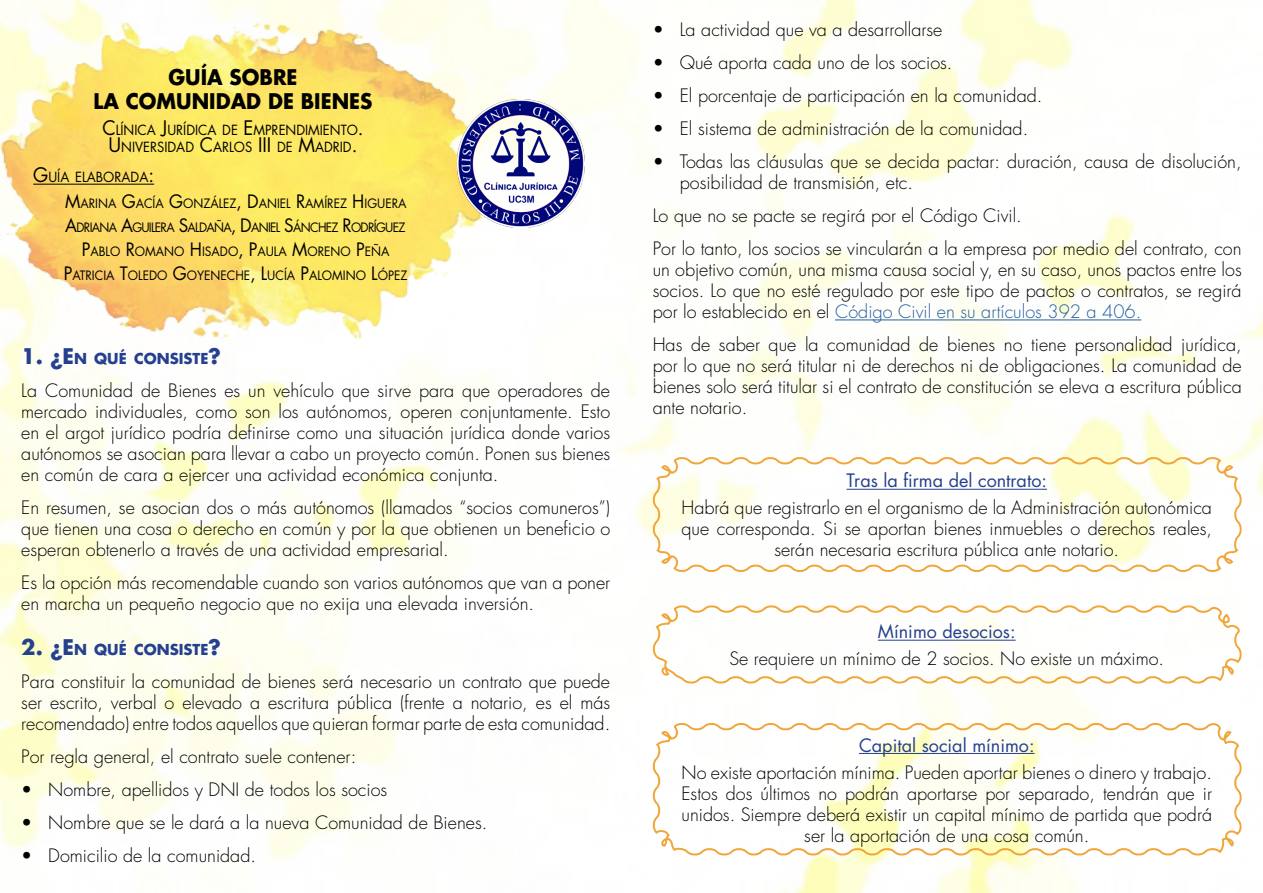
<style>
.page{position:relative;width:1263px;height:893px;background:#fff}
.page>*{position:absolute;margin:0;border:0;box-sizing:border-box;transform-origin:0 0}
.t1{font:700 21px/24px "Futura Std";color:#000;text-align:center;scale:.95 1}
.t2{font:300 18px/21px "Futura Std";color:#000;text-align:justify}
.t3{font:18px "Futura Std";color:#25408f}
.t4{font:700 14.7px "Futura Std";color:#25408f}
.t5{font:13.65px/17.4px "Futura Std";color:#000;text-align:center;scale:.95 1}
.t6{font:12.6px/24px "Futura Std";color:#000;text-align:center;scale:.95 1}
.s1{font-size:19.5px}
.s2{font-size:18px}
.s3{font-size:21px}
.s4{color:#215e9e}
</style>
<div class="page">
<img style="left:0;top:0;width:1263px;height:893px">
<img style="left:0;top:0;width:483px;height:342px">
<hr style="left:33px;top:184px;width:121px;height:1px;background:#000">
<img style="left:457px;top:100px;width:128px;height:127px">
<hr style="left:835px;top:319px;width:306px;height:1px;background:#215e9e">
<svg style="left:650px;top:454px;width:594px;height:121px"></svg>
<svg style="left:650px;top:603px;width:594px;height:83px"></svg>
<svg style="left:650px;top:720px;width:594px;height:138px"></svg>
<p class="t1" style="left:94px;top:65px;width:295px">GUÍA SOBRE<br>LA COMUNIDAD DE BIENES</p>
<p class="t5" style="left:102px;top:121px;width:276px"><span class="s1">C</span>LÍNICA <span class="s1">J</span>URÍDICA DE <span class="s1">E</span>MPRENDIMIENTO<span class="s1">.<br>U</span> NIVERSIDAD <span class="s1">C</span>ARLOS <span class="s1">III</span> DE <span class="s1">M</span>ADRID<span class="s1">.</span></p>
<p class="t5" style="left:33px;top:169px;width:129px"><span class="s1">G</span>UÍA ELABORADA<span class="s1">:</span></p>
<p class="t6" style="left:64px;top:191px;width:363px"><span class="s2">M</span>ARINA <span class="s2">G</span>ACÍA <span class="s2">G</span>ONZÁLEZ<span class="s2">, D</span>ANIEL <span class="s2">R</span>AMÍREZ <span class="s2">H</span>IGUERA <span class="s2">A</span>DRIANA <span class="s2">A</span>GUILERA <span class="s2">S</span>ALDAÑA<span class="s2">, D</span>ANIEL <span class="s2">S</span>ÁNCH EZ <span class="s2">R</span>ODRÍGUEZ <span class="s2">P</span>ABLO <span class="s2">R</span>OMANO <span class="s2">H</span>ISADO<span class="s2">, P</span>AULA <span class="s2">M</span>ORENO <span class="s2">P</span>EÑA <span class="s2">P</span>ATRICIA <span class="s2">T</span>OLEDO <span class="s2">G</span>OYENECH E<span class="s2">, L</span>UCÍA <span class="s2">P</span>ALOMINO <span class="s2">L</span>ÓPEZ</p>
<p class="t4" style="left:21px;top:349px;width:201px"><span class="s3">1. ¿E</span>N QUÉ CONSISTE<span class="s3">?</span></p>
<p class="t2" style="left:21px;top:380px;width:590px">La Comunidad de Bienes es un vehículo que sirve para que operadores de mercado individuales, como son los autónomos, operen conjuntamente. Esto en el argot jurídico podría definirse como una situación jurídica donde varios autónomos se asocian para llevar a cabo un proyecto común. Ponen sus bienes en común de cara a ejercer una actividad económica conjunta.</p>
<p class="t2" style="left:21px;top:497px;width:590px">En resumen, se asocian dos o más autónomos (llamados “socios comuneros”) que tienen una cosa o derecho en común y por la que obtienen un beneficio o esperan obtenerlo a través de una actividad empresarial.</p>
<p class="t2" style="left:21px;top:572px;width:590px">Es la opción más recomendable cuando son varios autónomos que van a poner en marcha un pequeño negocio que no exija una elevada inversión.</p>
<p class="t4" style="left:21px;top:640px;width:201px"><span class="s3">2. ¿E</span>N QUÉ CONSISTE<span class="s3">?</span></p>
<p class="t2" style="left:21px;top:671px;width:590px">Para constituir la comunidad de bienes será necesario un contrato que puede ser escrito, verbal o elevado a escritura pública (frente a notario, es el más recomendado) entre todos aquellos que quieran formar parte de esta comunidad.</p>
<p class="t2" style="left:21px;top:746px;width:336px">Por regla general, el contrato suele contener:</p>
<p class="t2" style="left:21px;top:779px;width:368px">• Nombre, apellidos y DNI de todos los socios</p>
<p class="t2" style="left:21px;top:812px;width:468px">• Nombre que se le dará a la nueva Comunidad de Bienes.</p>
<p class="t2" style="left:21px;top:845px;width:236px">• Domicilio de la comunidad.</p>
<p class="t2" style="left:653px;top:20px;width:291px">• La actividad que va a desarrollarse</p>
<p class="t2" style="left:653px;top:53px;width:301px">• Qué aporta cada uno de los socios.</p>
<p class="t2" style="left:653px;top:86px;width:391px">• El porcentaje de participación en la comunidad.</p>
<p class="t2" style="left:653px;top:119px;width:377px">• El sistema de administración de la comunidad.</p>
<p class="t2" style="left:680px;top:152px;width:563px;text-indent:-27px">• Todas las cláusulas que se decida pactar: duración, causa de disolución, posibilidad de transmisión, etc.</p>
<p class="t2" style="left:653px;top:200px;width:590px;line-height:33px">Lo que no se pacte se regirá por el Código Civil.<br>Por lo tanto, los socios se vincularán a la empresa por medio del contrato, con</p>
<p class="t2" style="left:653px;top:260px;width:590px">un objetivo común, una misma causa social y, en su caso, unos pactos entre los socios. Lo que no esté regulado por este tipo de pactos o contratos, se regirá por lo establecido en el <span class="s4">Código Civil en su artículos 392 a 406.</span></p>
<p class="t2" style="left:653px;top:335px;width:590px">Has de saber que la comunidad de bienes no tiene personalidad jurídica, por lo que no será titular ni de derechos ni de obligaciones. La comunidad de bienes solo será titular si el contrato de constitución se eleva a escritura pública ante notario.</p>
<p class="t3" style="left:846px;top:469px;width:202px">Tras la firma del contrato:</p>
<p class="t2" style="left:681px;top:498px;width:532px;text-align:center">Habrá que registrarlo en el organismo de la Administración autonómica que corresponda. Si se aportan bienes inmuebles o derechos reales, serán necesaria escritura pública ante notario.</p>
<p class="t3" style="left:878px;top:620px;width:139px">Mínimo desocios:</p>
<p class="t2" style="left:729px;top:649px;width:436px">Se requiere un mínimo de 2 socios. No existe un máximo.</p>
<p class="t3" style="left:859px;top:733px;width:177px">Capital social mínimo:</p>
<p class="t2" style="left:681px;top:762px;width:532px;text-align:center">No existe aportación mínima. Pueden aportar bienes o dinero y trabajo.<br>Estos dos últimos no podrán aportarse por separado, tendrán que ir unidos. Siempre deberá existir un capital mínimo de partida que podrá ser la aportación de una cosa común.</p>
</div>
